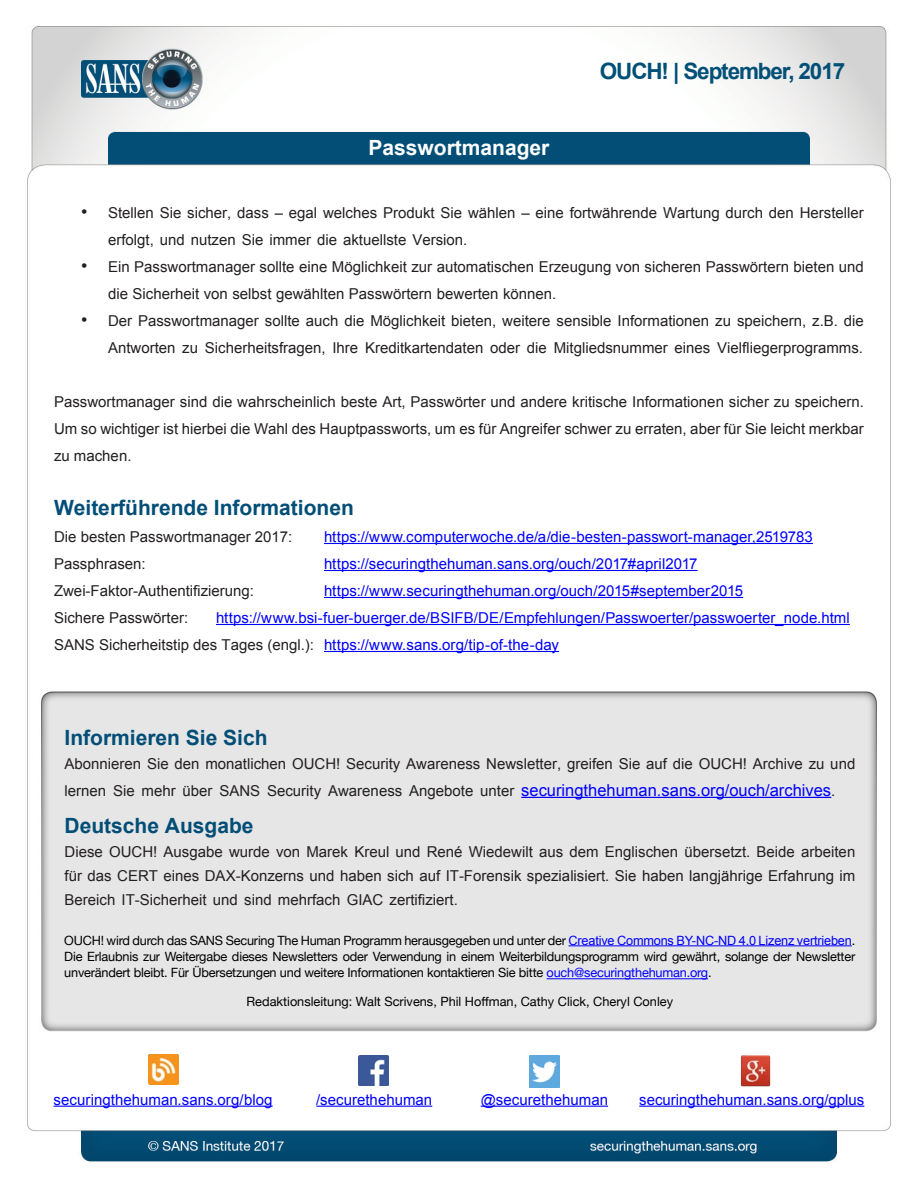
<style>
.page{position:relative;width:918px;height:1188px;background:#fff}
.page>*{position:absolute;margin:0;border:0;box-sizing:border-box;transform-origin:0 0}
.t1{font:700 22.5px "Arial";letter-spacing:-.05em;color:#004f77}
.MainText{font:700 21px "Arial";color:#024e77}
.TextSectionTitles{font:700 21px "Arial";color:#024e77}
.t2{font:700 21px "Arial";color:#fff}
.t3{font:18px "Arial";color:#231f20}
.MainText-2{font:15px/27px "Arial";color:#231f20;text-align:justify}
.t4{font:15px "Arial";color:#00f}
.t5{font:12.75px/16.5px "Helvetica Neue";color:#000;text-align:justify}
.s1{font-size:16.5px;color:#00f}
.s2{font-family:"Arial";color:#00f}
.s3{color:#00f}
</style>
<div class="page">
<img style="left:27px;top:26px;width:864px;height:1136px">
<hr style="left:324px;top:543px;width:489px;height:1px;background:#00f">
<hr style="left:324px;top:570px;width:374px;height:1px;background:#00f">
<hr style="left:324px;top:597px;width:419px;height:1px;background:#00f">
<hr style="left:216px;top:624px;width:634px;height:1px;background:#00f">
<hr style="left:324px;top:651px;width:235px;height:1px;background:#00f">
<hr style="left:568px;top:945px;width:284px;height:1px;background:#00f">
<hr style="left:547px;top:978px;width:161px;height:1px;background:#00f">
<hr style="left:521px;top:797px;width:310px;height:1px;background:#00f">
<img style="left:148px;top:1054px;width:30px;height:30px">
<hr style="left:54px;top:1106px;width:219px;height:1px;background:#00f">
<img style="left:359px;top:1055px;width:30px;height:30px">
<hr style="left:316px;top:1106px;width:116px;height:1px;background:#00f">
<img style="left:530px;top:1055px;width:30px;height:32px">
<hr style="left:481px;top:1106px;width:127px;height:1px;background:#00f">
<img style="left:741px;top:1054px;width:30px;height:32px">
<hr style="left:639px;top:1106px;width:225px;height:1px;background:#00f">
<h1 class="t1" style="left:600px;top:56px;width:247px">OUCH! | September, 2017</h1>
<p class="t3" style="left:81px;top:200px;width:8px">•</p>
<p class="t3" style="left:81px;top:254px;width:8px">•</p>
<p class="t3" style="left:81px;top:308px;width:8px">•</p>
<h2 class="t2" style="left:369px;top:134px;width:182px">Passwortmanager</h2>
<p class="MainText-2" style="left:108px;top:199px;width:757px">Stellen Sie sicher, dass – egal welches Produkt Sie wählen – eine fortwährende Wartung durch den Hersteller</p>
<p class="MainText-2" style="left:108px;top:226px;width:361px">erfolgt, und nutzen Sie immer die aktuellste Version.</p>
<p class="MainText-2" style="left:108px;top:253px;width:757px">Ein Passwortmanager sollte eine Möglichkeit zur automatischen Erzeugung von sicheren Passwörtern bieten und</p>
<p class="MainText-2" style="left:108px;top:280px;width:450px">die Sicherheit von selbst gewählten Passwörtern bewerten können.</p>
<p class="MainText-2" style="left:108px;top:307px;width:757px">Der Passwortmanager sollte auch die Möglichkeit bieten, weitere sensible Informationen zu speichern B.z, . d i e</p>
<p class="MainText-2" style="left:108px;top:334px;width:219px">Antworten zu Sicherheitsfragen,</p>
<p class="MainText-2" style="left:54px;top:388px;width:811px">Passwortmanager sind die wahrscheinlich beste Art, Passwörter und andere kritische Informationen sicher zu speichern.<br>Um so wichtiger ist hierbei die Wahl des Hauptpassworts, um es für Angreifer schwer zu erraten, aber für Sie leicht merkbar zu machen.</p>
<p class="TextSectionTitles" style="left:54px;top:494px;width:301px">Weiterführende Informationen</p>
<p class="t4" style="left:324px;top:527px;width:490px">https://www.computerwoche.de /a/ die-besten-passwort-manager,2519783</p>
<p class="MainText-2" style="left:675px;top:334px;width:190px">eines Vielfliegerprogramms.</p>
<p class="MainText-2" style="left:332px;top:334px;width:152px">Ihre Kreditkartendaten</p>
<p class="MainText-2" style="left:490px;top:334px;width:179px">oder die Mitgliedsnummer</p>
<p class="MainText-2" style="left:54px;top:523px;width:240px">Die besten Passwortmanager 2017:</p>
<p class="MainText-2" style="left:54px;top:550px;width:93px">Passphrasen:</p>
<p class="t4" style="left:324px;top:554px;width:375px">https://securingthehuman.sans.org/ouch/2017#april2017</p>
<p class="MainText-2" style="left:54px;top:577px;width:202px">Zwei-Faktor-Authentifizierung:</p>
<p class="t4" style="left:216px;top:608px;width:635px">https://www.bsi-fuer-buerger.de/BSIFB/DE/Empfehlungen/Passwoerter/passwoerter_node.html</p>
<p class="t4" style="left:324px;top:581px;width:421px">https://www.securingthehuman.org/ouch/2015#september2015</p>
<p class="MainText-2" style="left:54px;top:604px;width:136px">Sichere Passwörter:</p>
<p class="MainText-2" style="left:54px;top:631px;width:262px">SANS Sicherheitstip des Tages (engl :).</p>
<p class="t4" style="left:324px;top:635px;width:237px">https://www.sans.org/tip-of-the-day</p>
<p class="MainText" style="left:65px;top:723px;width:205px">Informieren Sie Sich</p>
<p class="MainText-2" style="left:183px;top:750px;width:674px;text-indent:-118px">Abonnieren Sie den monatlichen OUCH! Security Awareness Newsletter, greifen Sie auf die OUCH! Archive zu und über SANS Security Awareness Angebote unter <span class="s1">securingthehuman.sans.org/ouch/archives</span>.</p>
<p class="MainText-2" style="left:113px;top:777px;width:23px">Sie</p>
<p class="MainText-2" style="left:65px;top:777px;width:43px">lernen</p>
<p class="MainText" style="left:65px;top:812px;width:191px">Deutsche Ausgabe</p>
<p class="MainText-2" style="left:65px;top:840px;width:792px;line-height:24px">Diese OUCH! Ausgabe wurde von Marek Kreul und René Wiedewilt aus dem Englischen übersetzt. Beide arbeiten für das CERT eines DAX-Konzerns und haben sich auf IT-Forensik spezialisiert. Sie haben langjährige Erfahrung im Bereich IT-Sicherheit und sind mehrfach GIAC zertifiziert.</p>
<p class="MainText-2" style="left:142px;top:777px;width:36px">mehr</p>
<p class="t5" style="left:64px;top:932px;width:793px">OUCH! wird durch das SANS Securing The Human Programm herausgegeben und unter der <span class="s2">Creative Commons BY-NC-ND 4.0 Lizenz vertrieben</span>.<br>Die Erlaubnis zur Weitergabe dieses Newsletters oder Verwendung in einem Weiterbildungsprogramm wird gewährt, solange der Newsletter unverändert bleibt. Für Übersetzungen und weitere Informationen kontaktieren Sie bitte <span class="s3">ouch@securingthehuman.org</span>.</p>
<p class="t5" style="left:247px;top:994px;width:428px">Redaktionsleitung: Walt Scrivens, Phil Hoffman, Cathy Click, Cheryl Conley</p>
<p class="t4" style="left:54px;top:1090px;width:221px">securingthehuman.sans.org/blog</p>
<p class="t4" style="left:316px;top:1090px;width:118px">/securethehuman</p>
<p class="t4" style="left:481px;top:1090px;width:129px">@securethehuman</p>
<p class="t4" style="left:639px;top:1090px;width:227px">securingthehuman.sans.org/gplus</p>
</div>
